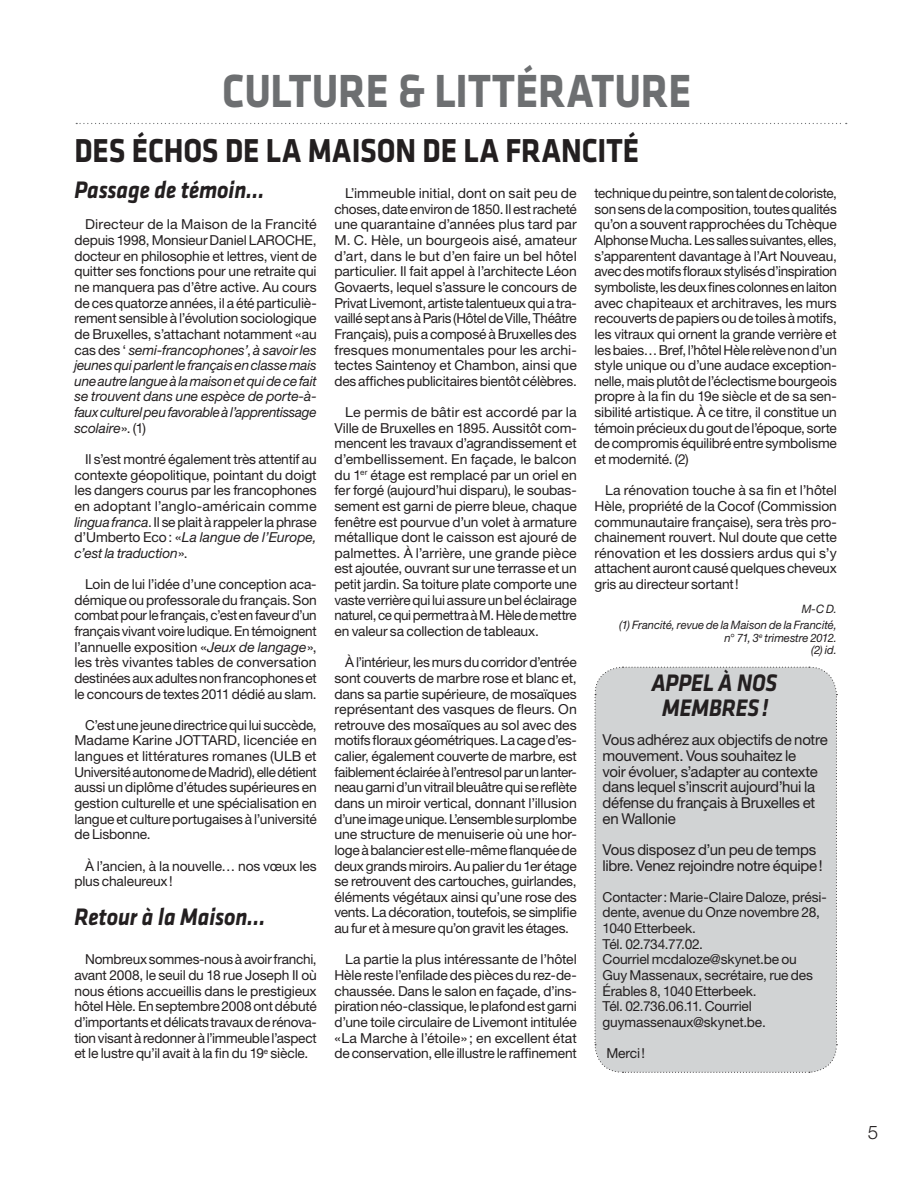
<style>
.page{position:relative;width:922px;height:1188px;background:#fff}
.page>*{position:absolute;margin:0;border:0;box-sizing:border-box;transform-origin:0 0}
.t1{font:700 48.12px "Klavika";letter-spacing:-.005em;color:#6d6f71;scale:.89 1}
.t2{font:700 34.38px "Klavika";letter-spacing:-.005em;color:#231f20;scale:.89 1}
.t3{font:italic 700 24.75px/25px "Klavika";letter-spacing:-.005em;color:#231f20;text-align:center;scale:.89 1}
.t4{font:300 18.75px "Helvetica Neue LT Std";color:#231f20}
.t5{font:15px/15.6px "Helvetica Neue LT Std";letter-spacing:-.02em;color:#231f20}
.t6{font:13.75px/15.6px "Helvetica Neue LT Std";letter-spacing:-.015em;color:#231f20;text-align:justify}
.t7{font:italic 11.62px/16px "Helvetica Neue LT Std";letter-spacing:-.005em;color:#231f20;text-align:right}
.s1{font-style:italic}
</style>
<div class="page">
<svg style="left:76px;top:123px;width:770px;height:1px"></svg>
<div style="left:594px;top:666px;width:243px;height:406px;background:#d1d3d4"></div>
<h1 class="t1" style="left:222px;top:64px;width:528px">CULTURE &amp; LITTéRATURE</h1>
<h2 class="t2" style="left:74px;top:132px;width:636px">DES ÉCHOS DE LA MAISON DE LA FRANCITÉ</h2>
<h3 class="t3" style="left:74px;top:177px;width:215px">Passage de témoin…</h3>
<p class="t6" style="left:74px;top:216px;width:244px;text-indent:11px">Directeur de la Maison de la Francité depuis 1998, Monsieur Daniel LAROCHE, docteur en philosophie et lettres, vient de quitter ses fonctions pour une retraite qui ne manquera pas d’être active. Au cours de ces quatorze années, il a été particuliè&shy;rement sensible à l’évolution sociologique de Bruxelles, s’attachant notamment «au cas des ‘ <span class="s1">semi-francophones’</span>, <span class="s1">à savoir les jeunes qui parlent le français en classe mais une autre langue à la maison et qui de ce fait se trouvent dans une espèce de porte-à&shy;faux culturel peu favorable à l’apprentissage scolaire</span>». (1)</p>
<p class="t6" style="left:74px;top:451px;width:244px;text-indent:11px">Il s’est montré également très attentif au contexte géopolitique, pointant du doigt les dangers courus par les francophones en adoptant l’anglo-américain comme <span class="s1">lingua franca</span>. Il se plait à rappeler la phrase d’Umberto Eco: «<span class="s1">La langue de l’Europe, c’est la traduction</span>».</p>
<p class="t6" style="left:74px;top:576px;width:244px;text-indent:11px">Loin de lui l’idée d’une conception aca&shy;démique ou professorale du français. Son combat pour le français, c’est en faveur d’un français vivant voire ludique. En témoignent l’annuelle exposition «<span class="s1">Jeux de langage</span>», les très vivantes tables de conversation destinées aux adultes non francophones et le concours de textes 2011 dédié au slam.</p>
<p class="t6" style="left:74px;top:716px;width:244px;text-indent:11px">C’est une jeune directrice qui lui succède, Madame Karine JOTTARD, licenciée en langues et littératures romanes (ULB et Université autonome de Madrid), elle détient aussi un diplôme d’études supérieures en gestion culturelle et une spécialisation en langue et culture portugaises à l’université de Lisbonne.</p>
<p class="t6" style="left:74px;top:857px;width:244px;text-indent:11px">À l’ancien, à la nouvelle… nos vœux les plus chaleureux!</p>
<h3 class="t3" style="left:74px;top:904px;width:216px">Retour à la Maison…</h3>
<p class="t6" style="left:74px;top:951px;width:244px;text-indent:11px">Nombreux sommes-nous à avoir franchi, avant 2008, le seuil du 18 rue Joseph II où nous étions accueillis dans le prestigieux hôtel Hèle. En septembre 2008 ont débuté d’importants et délicats travaux de rénova&shy;tion visant à redonner à l’immeuble l’aspect et le lustre qu’il avait à la fin du 19<sup>e</sup> siècle.</p>
<p class="t6" style="left:334px;top:185px;width:244px;text-indent:11px">L’immeuble initial, dont on sait peu de choses, date environ de 1850. Il est racheté une quarantaine d’années plus tard par M. C. Hèle, un bourgeois aisé, amateur d’art, dans le but d’en faire un bel hôtel particulier. Il fait appel à l’architecte Léon Govaerts, lequel s’assure le concours de Privat Livemont, artiste talentueux qui a tra&shy;vaillé sept ans à Paris (Hôtel de Ville, Théâtre Français), puis a composé à Bruxelles des fresques monumentales pour les archi&shy;tectes Saintenoy et Chambon, ainsi que des affiches publicitaires bientôt célèbres.</p>
<p class="t6" style="left:334px;top:404px;width:244px;text-indent:11px">Le permis de bâtir est accordé par la Ville de Bruxelles en 1895. Aussitôt com&shy;mencent les travaux d’agrandissement et d’embellissement. En façade, le balcon du 1<sup>er</sup> étage est remplacé par un oriel en fer forgé (aujourd’hui disparu), le soubas&shy;sement est garni de pierre bleue, chaque fenêtre est pourvue d’un volet à armature métallique dont le caisson est ajouré de palmettes. À l’arrière, une grande pièce est ajoutée, ouvrant sur une terrasse et un petit jardin. Sa toiture plate comporte une vaste verrière qui lui assure un bel éclairage naturel, ce qui permettra à M. Hèle de mettre en valeur sa collection de tableaux.</p>
<p class="t6" style="left:334px;top:654px;width:244px;text-indent:11px">À l’intérieur, les murs du corridor d’entrée sont couverts de marbre rose et blanc et, dans sa partie supérieure, de mosaïques représentant des vasques de fleurs. On retrouve des mosaïques au sol avec des motifs floraux géométriques. La cage d’es&shy;calier, également couverte de marbre, est faiblement éclairée à l’entresol par un lanter&shy;neau garni d’un vitrail bleuâtre qui se reflète dans un miroir vertical, donnant l’illusion d’une image unique. L’ensemble surplombe une structure de menuiserie où une hor&shy;loge à balancier est elle-même flanquée de deux grands miroirs. Au palier du 1er étage se retrouvent des cartouches, guirlandes, éléments végétaux ainsi qu’une rose des vents. La décoration, toutefois, se simplifie au fur et à mesure qu’on gravit les étages.</p>
<p class="t6" style="left:334px;top:951px;width:244px;text-indent:11px">La partie la plus intéressante de l’hôtel Hèle reste l’enfilade des pièces du rez-de&shy;chaussée. Dans le salon en façade, d’ins&shy;piration néo-classique, le plafond est garni d’une toile circulaire de Livemont intitulée «La Marche à l’étoile» ; en excellent état de conservation, elle illustre le raffinement</p>
<p class="t6" style="left:594px;top:185px;width:244px">technique du peintre, son talent de coloriste, son sens de la composition, toutes qualités qu’on a souvent rapprochées du Tchèque Alphonse Mucha. Les salles suivantes, elles, s’apparentent davantage à l’Art Nouveau, avec des motifs floraux stylisés d’inspiration symboliste, les deux fines colonnes en laiton avec chapiteaux et architraves, les murs recouverts de papiers ou de toiles à motifs, les vitraux qui ornent la grande verrière et les baies… Bref, l’hôtel Hèle relève non d’un style unique ou d’une audace exception&shy;nelle, mais plutôt de l’éclectisme bourgeois propre à la fin du 19e siècle et de sa sen&shy;sibilité artistique. À ce titre, il constitue un témoin précieux du gout de l’époque, sorte de compromis équilibré entre symbolisme et modernité. (2)</p>
<p class="t6" style="left:594px;top:482px;width:244px;text-indent:11px">La rénovation touche à sa fin et l’hôtel Hèle, propriété de la Cocof (Commission communautaire française), sera très pro&shy;chainement rouvert. Nul doute que cette rénovation et les dossiers ardus qui s’y attachent auront causé quelques cheveux gris au directeur sortant!</p>
<p class="t7" style="left:619px;top:600px;width:219px">M-C D.<br>(1) Francité, revue de la Maison de la Francité,</p>
<p class="t7" style="left:724px;top:631px;width:114px;line-height:12.5px">n° 71, 3<sup>e</sup> trimestre 2012. (2) id.</p>
<h3 class="t3" style="left:651px;top:669px;width:142px">APPEL À NOS<br>MEMBRES!</h3>
<p class="t5" style="left:602px;top:731px;width:226px">Vous adhérez aux objectifs de notre mouvement. Vous souhaitez le<br>voir évoluer, s’adapter au contexte dans lequel s’inscrit aujourd’hui la défense du français à Bruxelles et en Wallonie</p>
<p class="t5" style="left:602px;top:841px;width:221px">Vous disposez d’un peu de temps libre. Venez rejoindre notre équipe!</p>
<p class="t6" style="left:602px;top:888px;width:225px;text-align:left">Contacter: Marie-Claire Daloze, prési&shy;dente, avenue du Onze novembre 28,<br>1040 Etterbeek.<br>Tél. 02.734.77.02.<br>Courriel mcdaloze@skynet.be ou<br>Guy Massenaux, secrétaire, rue des<br>Érables 8, 1040 Etterbeek.<br>Tél. 02.736.06.11. Courriel guymassenaux@skynet.be.</p>
<p class="t6" style="left:606px;top:1044px;width:40px">Merci!</p>
<h3 class="t4" style="left:867px;top:1120px;width:12px">5</h3>
</div>
